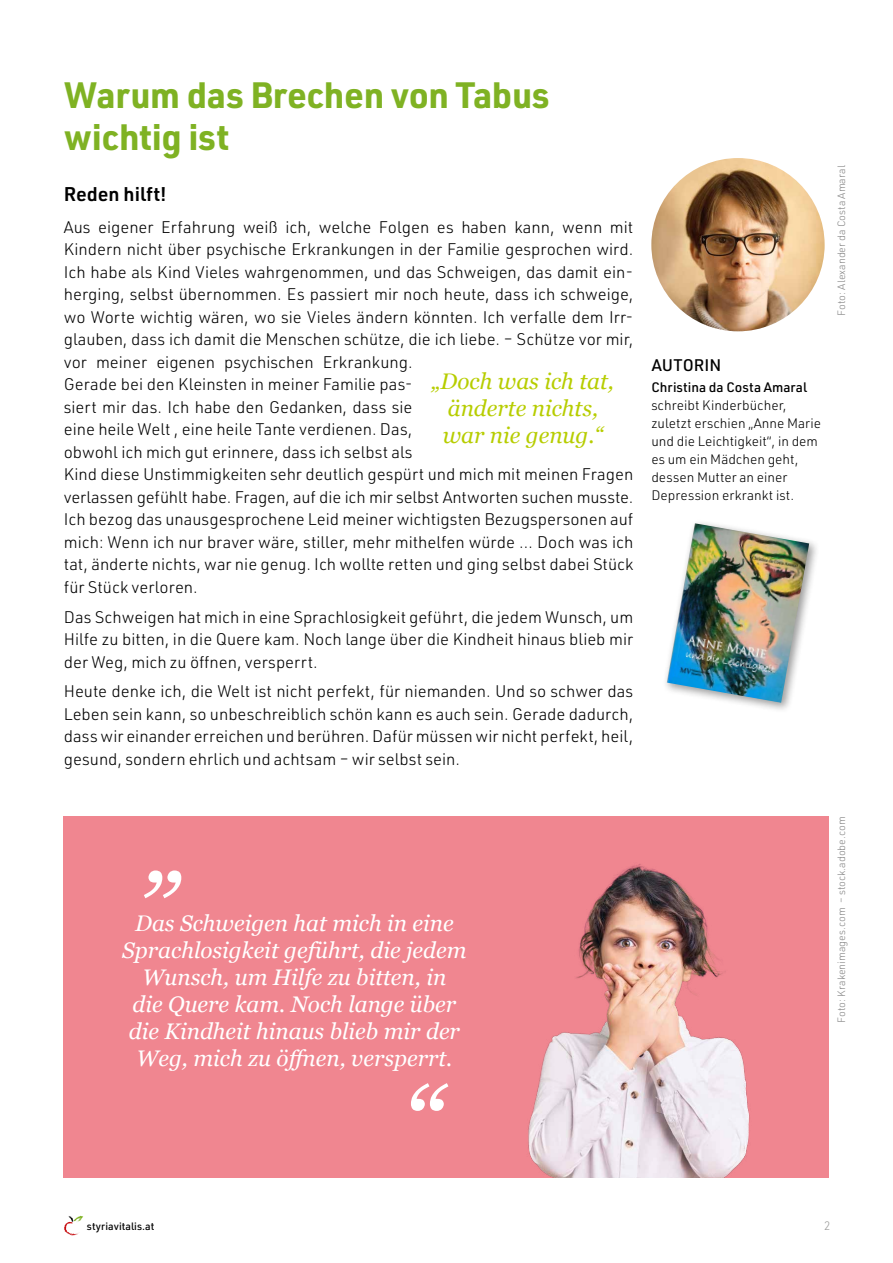
<style>
.page{position:relative;width:893px;height:1263px;background:#fff}
.page>*{position:absolute;margin:0;border:0;box-sizing:border-box;transform-origin:0 0}
.t1{font:700 36px/42px "URWDIN";letter-spacing:-.01em;color:#7fb223}
.t2{font:italic 22.5px/27px "Georgia";color:#fff;text-align:center}
.t3{font:italic 22.5px/27px "Georgia";color:#b7cd00;text-align:center}
.t4{font:600 19.5px "URWDIN";color:#000}
.t5{font:300 16.5px/22.5px "URWDIN";color:#000;text-align:justify}
.t6{font:500 16.5px "URWDIN";letter-spacing:.005em;color:#000}
.t7{font:300 13.5px/18px "URWDIN";color:#000}
.t8{font:500 13.5px "URWDIN";color:#000}
.t9{font:300 12px "URWDIN";color:#9d9d9c}
.t10{font:300 10.5px "URWDIN";color:#878787}
.t11{font:500 10.5px "URWDIN";color:#000}
</style>
<div class="page">
<svg style="left:64px;top:1215px;width:19px;height:21px"></svg>
<div style="left:64px;top:816px;width:765px;height:362px;background:#f08690"></div>
<img style="left:651px;top:158px;width:174px;height:173px;border-radius:87px">
<svg style="left:144px;top:870px;width:37px;height:28px"></svg>
<svg style="left:411px;top:1083px;width:37px;height:28px"></svg>
<div style="left:662px;top:519px;width:158px;height:194px;background:#000;opacity:.4"></div>
<img style="left:667px;top:523px;width:142px;height:180px">
<img style="left:528px;top:864px;width:222px;height:314px">
<h1 class="t1" style="left:64px;top:72px;width:487px">Warum das Brechen von Tabus wichtig ist</h1>
<p class="t4" style="left:64px;top:181px;width:104px">Reden hilft!</p>
<p class="t5" style="left:64px;top:215px;width:571px;text-align:left">Aus eigener Erfahrung weiß ich, welche Folgen es haben kann, wenn mit Kindern nicht über psychische Erkrankungen in der Familie gesprochen wird.<br>Ich habe als Kind Vieles wahrgenommen, und das Schweigen, das damit ein&shy;herging, selbst übernommen. Es passiert mir noch heute, dass ich schweige, wo Worte wichtig wären, wo sie Vieles ändern könnten. Ich verfalle dem Irr&shy;glauben, dass ich damit die Menschen schütze, die ich liebe. – Schütze vor mir, vor meiner eigenen psychischen Erkrankung.<br>Gerade bei den Kleinsten in meiner Familie pas-<br>siert mir das. Ich habe den Gedanken, dass sie<br>eine heile Welt , eine heile Tante verdienen. Das,<br>obwohl ich mich gut erinnere, dass ich selbst als<br>Kind diese Unstimmigkeiten sehr deutlich gespürt und mich mit meinen Fragen verlassen gefühlt habe. Fragen, auf die ich mir selbst Antworten suchen musste.<br>Ich bezog das unausgesprochene Leid meiner wichtigsten Bezugspersonen auf mich: Wenn ich nur braver wäre, stiller, mehr mithelfen würde … Doch was ich tat, änderte nichts, war nie genug. Ich wollte retten und ging selbst dabei Stück für Stück verloren.</p>
<p class="t5" style="left:64px;top:605px;width:571px">Das Schweigen hat mich in eine Sprachlosigkeit geführt, die jedem Wunsch, um Hilfe zu bitten, in die Quere kam. Noch lange über die Kindheit hinaus blieb mir der Weg, mich zu öffnen, versperrt.</p>
<p class="t5" style="left:64px;top:680px;width:571px">Heute denke ich, die Welt ist nicht perfekt, für niemanden. Und so schwer das Leben sein kann, so unbeschreiblich schön kann es auch sein. Gerade dadurch, dass wir einander erreichen und berühren. Dafür müssen wir nicht perfekt, heil, gesund, sondern ehrlich und achtsam – wir selbst sein.</p>
<h2 class="t3" style="left:432px;top:368px;width:184px">„Doch was ich tat, änderte nichts, war nie genug.“</h2>
<p class="t10" style="left:835px;top:316px;width:152px;rotate:-90deg">Foto: Alexander da Costa Amaral</p>
<p class="t6" style="left:652px;top:354px;width:71px">AUTORIN</p>
<p class="t8" style="left:651px;top:378px;width:157px">Christina da Costa Amaral</p>
<p class="t7" style="left:651px;top:396px;width:171px">schreibt Kinderbücher, zuletzt erschien „Anne Marie und die Leichtigkeit“, in dem es um ein Mädchen geht, dessen Mutter an einer<br>Depression erkrankt ist.</p>
<h2 class="t2" style="left:122px;top:909px;width:346px">Das Schweigen hat mich in eine<br>Sprachlosigkeit geführt, die jedem<br>Wunsch, um Hilfe zu bitten, in<br>die Quere kam. Noch lange über die Kindheit hinaus blieb mir der<br>Weg, mich zu öffnen, versperrt.</h2>
<p class="t10" style="left:835px;top:1022px;width:208px;rotate:-90deg">Foto: Krakenimages.com – stock.adobe.com</p>
<p class="t11" style="left:87px;top:1219px;width:69px">styriavitalis.at</p>
<p class="t9" style="left:824px;top:1218px;width:8px">2</p>
</div>
